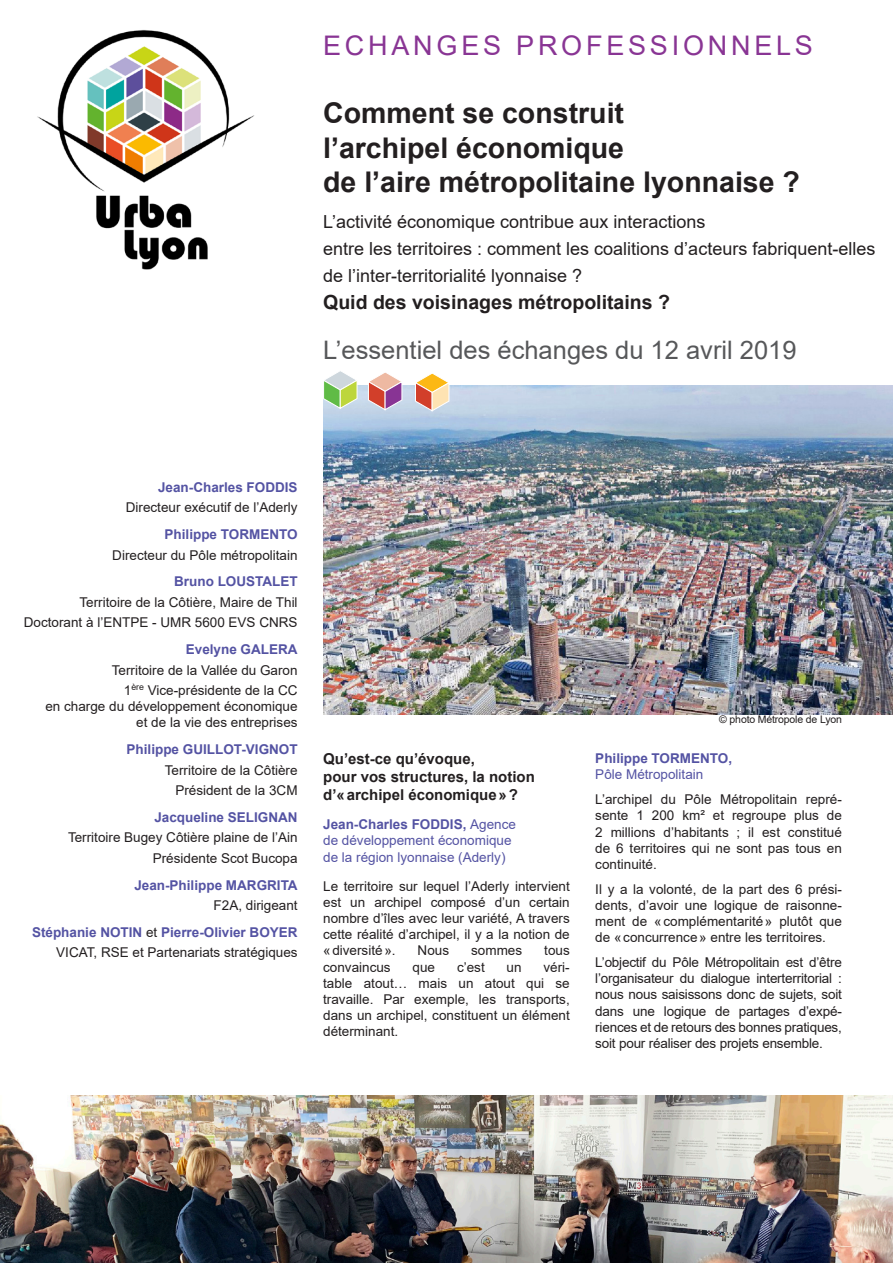
<style>
.page{position:relative;width:893px;height:1263px;background:#fff}
.page>*{position:absolute;margin:0;border:0;box-sizing:border-box;transform-origin:0 0}
.t1{font:700 28.5px/34.5px "Arial";color:#231f20}
.t2{font:27px "Arial";letter-spacing:.14em;color:#893594}
.t3{font:25.5px "Arial";color:#57585a}
.t4{font:700 19.5px "Arial";color:#231f20}
.t5{font:18px/27px "Arial";color:#231f20}
._5_txt_courant{font:700 15px/18px "Arial";color:#231f20}
._5_txt_courant-2{font:13.5px/16.2px "Arial";color:#231f20;text-align:justify}
._5_txt_courant-3{font:700 13.5px/16.2px "Arial";color:#5453a3}
._5_txt_courant-4{font:13.5px/16.2px "Arial";color:#5453a3}
._5_txt_courant-5{font:10.5px "Arial";letter-spacing:-.015em;color:#231f20}
.s1{font-weight:400;color:#231f20}
.s2{font-weight:700}
.s3{font-weight:400}
</style>
<div class="page">
<img style="left:37px;top:30px;width:218px;height:240px">
<img style="left:323px;top:386px;width:570px;height:328px">
<img style="left:0;top:1096px;width:893px;height:167px">
<svg style="left:323px;top:371px;width:35px;height:38px"></svg>
<svg style="left:368px;top:372px;width:35px;height:38px"></svg>
<svg style="left:415px;top:373px;width:35px;height:38px"></svg>
<p class="t2" style="left:323px;top:27px;width:491px">ECHANGES PROFESSIONNELS</p>
<p class="t1" style="left:323px;top:96px;width:302px">Comment se construit l’archipel économique</p>
<p class="t1" style="left:323px;top:165px;width:478px">de l’aire métropolitaine lyonnaise ?</p>
<p class="t5" style="left:323px;top:208px;width:554px">L’activité économique contribue aux interactions<br>entre les territoires : comment les coalitions d’acteurs fabriquent-elles de l’inter-territorialité lyonnaise ?</p>
<p class="t4" style="left:323px;top:288px;width:348px">Quid des voisinages métropolitains ?</p>
<p class="t3" style="left:323px;top:333px;width:475px">L’essentiel des échanges du 12 avril 2019</p>
<p class="_5_txt_courant-3" style="left:158px;top:479px;width:141px">Jean-Charles FODDIS</p>
<p class="_5_txt_courant-2" style="left:126px;top:499px;width:173px">Directeur exécutif de l’Aderly</p>
<p class="_5_txt_courant-3" style="left:165px;top:526px;width:135px">Philippe TORMENTO</p>
<p class="_5_txt_courant-2" style="left:112px;top:547px;width:187px">Directeur du Pôle métropolitain</p>
<p class="_5_txt_courant-3" style="left:174px;top:574px;width:125px">Bruno LOUSTALET</p>
<p class="_5_txt_courant-2" style="left:80px;top:594px;width:220px">Territoire de la Côtière, Maire de Thil</p>
<p class="_5_txt_courant-2" style="left:24px;top:614px;width:275px">Doctorant à l’ENTPE - UMR 5600 EVS CNRS</p>
<p class="_5_txt_courant-3" style="left:186px;top:641px;width:113px">Evelyne GALERA</p>
<p class="_5_txt_courant-2" style="left:112px;top:662px;width:187px">Territoire de la Vallée du Garon</p>
<p class="_5_txt_courant-2" style="left:45px;top:682px;width:254px;text-align:right">1<sup>ère</sup> Vice-présidente de la CC<br>en charge du développement économique et de la vie des entreprises</p>
<p class="_5_txt_courant-3" style="left:127px;top:741px;width:173px">Philippe GUILLOT-VIGNOT</p>
<p class="_5_txt_courant-2" style="left:165px;top:762px;width:134px">Territoire de la Côtière</p>
<p class="_5_txt_courant-2" style="left:175px;top:782px;width:124px">Président de la 3CM</p>
<p class="_5_txt_courant-3" style="left:154px;top:809px;width:145px">Jacqueline SELIGNAN</p>
<p class="_5_txt_courant-2" style="left:68px;top:829px;width:231px">Territoire Bugey Côtière plaine de l’Ain</p>
<p class="_5_txt_courant-2" style="left:153px;top:850px;width:146px">Présidente Scot Bucopa</p>
<p class="_5_txt_courant-3" style="left:134px;top:877px;width:165px">Jean-Philippe MARGRITA</p>
<p class="_5_txt_courant-2" style="left:214px;top:897px;width:86px">F2A, dirigeant</p>
<p class="_5_txt_courant-3" style="left:32px;top:924px;width:267px">Stéphanie NOTIN <span class="s1">et</span> Pierre-Olivier BOYER</p>
<p class="_5_txt_courant-2" style="left:56px;top:944px;width:243px">VICAT, RSE et Partenariats stratégiques</p>
<p class="_5_txt_courant" style="left:323px;top:750px;width:213px">Qu’est-ce qu’évoque,<br>pour vos structures, la notion d’«archipel économique»?</p>
<p class="_5_txt_courant-4" style="left:323px;top:816px;width:194px"><span class="s2">Jean-Charles FODDIS,</span> Agence de développement économique de la région lyonnaise (Aderly)</p>
<p class="_5_txt_courant-2" style="left:323px;top:878px;width:248px">Le territoire sur lequel l’Aderly intervient est un archipel composé d’un certain nombre d’îles avec leur variété, A travers cette réalité d’archipel, il y a la notion de «diversité».</p>
<p class="_5_txt_courant-2" style="left:418px;top:942px;width:33px">Nous</p>
<p class="_5_txt_courant-2" style="left:471px;top:942px;width:53px">sommes</p>
<p class="_5_txt_courant-2" style="left:544px;top:942px;width:27px">tous</p>
<p class="_5_txt_courant-2" style="left:323px;top:959px;width:69px">convaincus</p>
<p class="_5_txt_courant-2" style="left:413px;top:959px;width:24px">que</p>
<p class="_5_txt_courant-2" style="left:457px;top:959px;width:29px">c’est</p>
<p class="_5_txt_courant-2" style="left:507px;top:959px;width:17px">un</p>
<p class="_5_txt_courant-2" style="left:323px;top:959px;width:248px;text-indent:220px">véri&shy;table atout… mais un atout qui se travaille. Par exemple, les transports, dans un archipel, constituent un élément déterminant.</p>
<p class="_5_txt_courant-5" style="left:719px;top:712px;width:124px">© photo Métropole de Lyon</p>
<p class="_5_txt_courant-3" style="left:595px;top:750px;width:138px">Philippe TORMENTO,<br><span class="s3">Pôle Métropolitain</span></p>
<p class="_5_txt_courant-2" style="left:595px;top:791px;width:248px">L’archipel du Pôle Métropolitain repré&shy;sente 1 200 km² et regroupe plus de 2 millions d’habitants ; il est constitué de 6 territoires qui ne sont pas tous en continuité.</p>
<p class="_5_txt_courant-2" style="left:595px;top:881px;width:248px">Il y a la volonté, de la part des 6 prési&shy;dents, d’avoir une logique de raisonne&shy;ment de «complémentarité» plutôt que de «concurrence» entre les territoires.</p>
<p class="_5_txt_courant-2" style="left:595px;top:954px;width:248px">L’objectif du Pôle Métropolitain est d’être l’organisateur du dialogue interterritorial : nous nous saisissons donc de sujets, soit dans une logique de partages d’expé&shy;riences et de retours des bonnes pratiques, soit pour réaliser des projets ensemble.</p>
</div>
